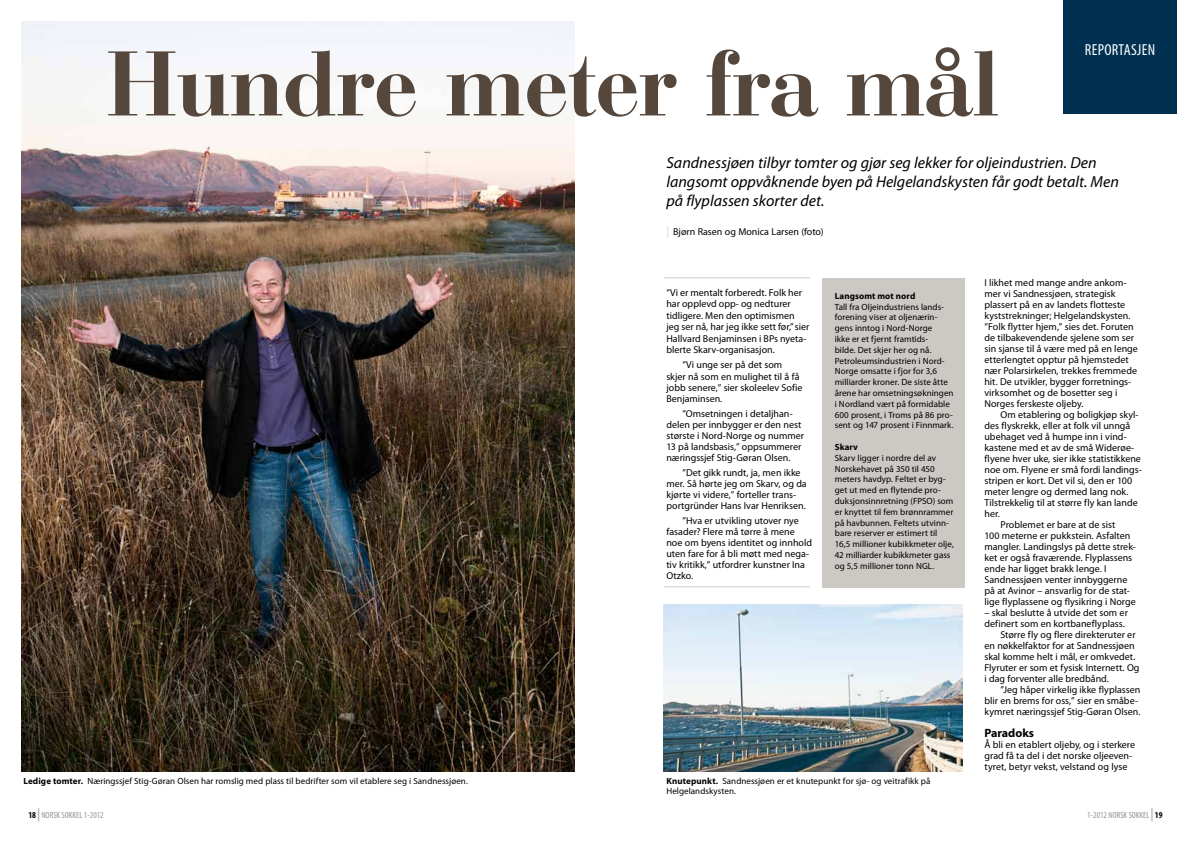
<style>
.page{position:relative;width:1191px;height:842px;background:#fff}
.page>*{position:absolute;margin:0;border:0;box-sizing:border-box;transform-origin:0 0}
.t1{font:700 96px "Bauer Bodoni BT";color:#55473c}
.t2{font:italic 16px/19.2px "Myriad Pro";color:#000}
.t3{font:condensed 16px "Myriad Pro";color:#fff}
.t4{font:700 12px "Myriad Pro";color:#000}
.t5{font:10px/11px "Myriad Pro";color:#000}
.t6{font:9px/10.8px "Myriad Pro";letter-spacing:.005em;color:#000}
.t7{font:condensed 9px "Myriad Pro";color:#939598}
.t8{font:700 9px "Myriad Pro";letter-spacing:.01em;color:#000}
.s1{font-size:12px;color:#d1d3d4}
.s2{font-weight:700}
.s3{font-weight:700;color:#000}
.s4{font-size:13px}
</style>
<div class="page">
<div style="left:1063px;top:0;width:113px;height:113px;background:#003152"></div>
<img style="left:21px;top:21px;width:553px;height:750px">
<div style="left:822px;top:278px;width:142px;height:309px;background:#ccc8c4"></div>
<img style="left:663px;top:605px;width:299px;height:166px">
<hr style="left:663px;top:277px;width:147px;height:1px;background:#55473c">
<hr style="left:663px;top:586px;width:147px;height:1px;background:#55473c">
<h1 class="t1" style="left:107px;top:23px;width:893px">Hundre meter fra mål</h1>
<h2 class="t3" style="left:1085px;top:41px;width:15px">REPORTASJEN</h2>
<h2 class="t2" style="left:666px;top:153px;width:454px">Sandnessjøen tilbyr tomter og gjør seg lekker for oljeindustrien. Den langsomt oppvåknende byen på Helgelandskysten får godt betalt. Men på flyplassen skorter det.</h2>
<p class="t5" style="left:666px;top:226px;width:159px"><span class="s1">|</span> Bjørn Rasen og Monica Larsen (foto)</p>
<p class="t6" style="left:23px;top:776px;width:446px"><span class="s2">Ledige tomter.</span> Næringssjef Stig-Gøran Olsen har romslig med plass til bedrifter som vil etablere seg i Sandnessjøen.</p>
<p class="t5" style="left:666px;top:287px;width:145px;line-height:11.5px">”Vi er mentalt forberedt. Folk her har opplevd opp- og nedturer tidligere. Men den optimismen jeg ser nå, har jeg ikke sett før,” sier<br>Hallvard Benjaminsen i BPs nyeta&shy;blerte Skarv-organisasjon.</p>
<p class="t5" style="left:666px;top:360px;width:138px;text-indent:16px">”Vi unge ser på det som skjer nå som en mulighet til å få jobb senere,” sier skoleelev Sofie<br>Benjaminsen.</p>
<p class="t5" style="left:666px;top:408px;width:139px;text-indent:16px">”Omsetningen i detaljhan&shy;delen per innbygger er den nest største i Nord-Norge og nummer<br>13 på landsbasis,” oppsummerer næringssjef Stig-Gøran Olsen.</p>
<p class="t5" style="left:666px;top:467px;width:142px;text-indent:16px">”Det gikk rundt, ja, men ikke mer. Så hørte jeg om Skarv, og da kjørte vi videre,” forteller trans&shy;portgründer Hans Ivar Henriksen.</p>
<p class="t5" style="left:666px;top:515px;width:147px;text-indent:16px">”Hva er utvikling utover nye fasader? Flere må tørre å mene noe om byens identitet og innhold uten fare for å bli møtt med nega&shy;tiv kritikk,” utfordrer kunstner Ina<br>Otzko.</p>
<p class="t8" style="left:834px;top:291px;width:82px">Langsomt mot nord</p>
<p class="t6" style="left:834px;top:301px;width:120px">Tall fra Oljeindustriens lands&shy;forening viser at oljenærin&shy;gens inntog i Nord-Norge<br>ikke er et fjernt framtids-<br>bilde. Det skjer her og nå.<br>Petroleumsindustrien i Nord-<br>Norge omsatte i fjor for 3,6 milliarder kroner. De siste åtte årene har omsetningsøkningen i Nordland vært på formidable<br>600 prosent, i Troms på 86 pro&shy;sent og 147 prosent i Finnmark.</p>
<p class="t8" style="left:834px;top:442px;width:25px">Skarv</p>
<p class="t6" style="left:834px;top:453px;width:121px">Skarv ligger i nordre del av<br>Norskehavet på 350 til 450 meters havdyp. Feltet er byg&shy;get ut med en flytende pro&shy;duksjonsinnretning (FPSO) som er knyttet til fem brønnrammer på havbunnen. Feltets utvinn&shy;bare reserver er estimert til<br>16,5 millioner kubikkmeter olje,<br>42 milliarder kubikkmeter gass og 5,5 millioner tonn NGL.</p>
<p class="t6" style="left:666px;top:775px;width:265px"><span class="s2">Knutepunkt.</span> Sandnessjøen er et knutepunkt for sjø- og veitrafikk på<br>Helgelandskysten.</p>
<p class="t5" style="left:984px;top:278px;width:155px">I likhet med mange andre ankom&shy;mer vi Sandnessjøen, strategisk plassert på en av landets flotteste kyststrekninger; Helgelandskysten. ”Folk flytter hjem,” sies det. Foruten de tilbakevendende sjelene som ser sin sjanse til å være med på en lenge etterlengtet opptur på hjemstedet nær Polarsirkelen, trekkes fremmede hit. De utvikler, bygger forretnings&shy;virksomhet og de bosetter seg i Norges ferskeste oljeby.</p>
<p class="t5" style="left:1000px;top:410px;width:140px">Om etablering og boligkjøp skyl-</p>
<p class="t5" style="left:984px;top:421px;width:147px">des flyskrekk, eller at folk vil unngå</p>
<p class="t5" style="left:984px;top:432px;width:144px">ubehaget ved å humpe inn i vind-</p>
<p class="t5" style="left:984px;top:443px;width:151px">kastene med et av de små Widerøe-</p>
<p class="t5" style="left:984px;top:454px;width:158px">flyene hver uke, sier ikke statistikkene</p>
<p class="t5" style="left:984px;top:465px;width:159px">noe om. Flyene er små fordi landings-</p>
<p class="t5" style="left:984px;top:476px;width:149px">stripen er kort. Det vil si, den er 100</p>
<p class="t5" style="left:984px;top:487px;width:146px">meter lengre og dermed lang nok.</p>
<p class="t5" style="left:984px;top:498px;width:155px">Tilstrekkelig til at større fly kan lande</p>
<p class="t5" style="left:984px;top:509px;width:17px">her.</p>
<p class="t5" style="left:1000px;top:520px;width:116px">Problemet er bare at de sist</p>
<p class="t5" style="left:984px;top:531px;width:147px">100 meterne er pukkstein. Asfalten</p>
<p class="t5" style="left:984px;top:542px;width:153px">mangler. Landingslys på dette strek-</p>
<p class="t5" style="left:984px;top:553px;width:149px">ket er også fraværende. Flyplassens</p>
<p class="t5" style="left:984px;top:564px;width:124px">ende har ligget brakk lenge. I</p>
<p class="t5" style="left:984px;top:575px;width:145px">Sandnessjøen venter innbyggerne</p>
<p class="t5" style="left:984px;top:586px;width:147px">på at Avinor – ansvarlig for de stat-</p>
<p class="t5" style="left:984px;top:597px;width:153px">lige flyplassene og flysikring i Norge</p>
<p class="t5" style="left:984px;top:608px;width:145px">– skal beslutte å utvide det som er</p>
<p class="t5" style="left:984px;top:619px;width:142px">definert som en kortbaneflyplass.</p>
<p class="t5" style="left:1000px;top:630px;width:137px">Større fly og flere direkteruter er</p>
<p class="t5" style="left:984px;top:641px;width:152px">en nøkkelfaktor for at Sandnessjøen</p>
<p class="t5" style="left:984px;top:652px;width:152px">skal komme helt i mål, er omkvedet.</p>
<p class="t5" style="left:984px;top:663px;width:157px">Flyruter er som et fysisk Internett. Og</p>
<p class="t5" style="left:984px;top:674px;width:126px">i dag forventer alle bredbånd.</p>
<p class="t5" style="left:1000px;top:685px;width:141px">”Jeg håper virkelig ikke flyplassen</p>
<p class="t5" style="left:984px;top:696px;width:155px">blir en brems for oss,” sier en småbe-</p>
<p class="t5" style="left:984px;top:707px;width:158px">kymret næringssjef Stig-Gøran Olsen.</p>
<p class="t4" style="left:984px;top:727px;width:51px">Paradoks</p>
<p class="t5" style="left:984px;top:740px;width:152px">Å bli en etablert oljeby, og i sterkere grad få ta del i det norske oljeeven&shy;tyret, betyr vekst, velstand og lyse</p>
<p class="t7" style="left:28px;top:810px;width:77px"><span class="s3">18</span> <span class="s4">|</span> NORSK SOKKEL 1-2012</p>
<p class="t7" style="left:1087px;top:810px;width:77px">1-2012 NORSK SOKKEL <span class="s4">|</span> <span class="s3">19</span></p>
</div>
